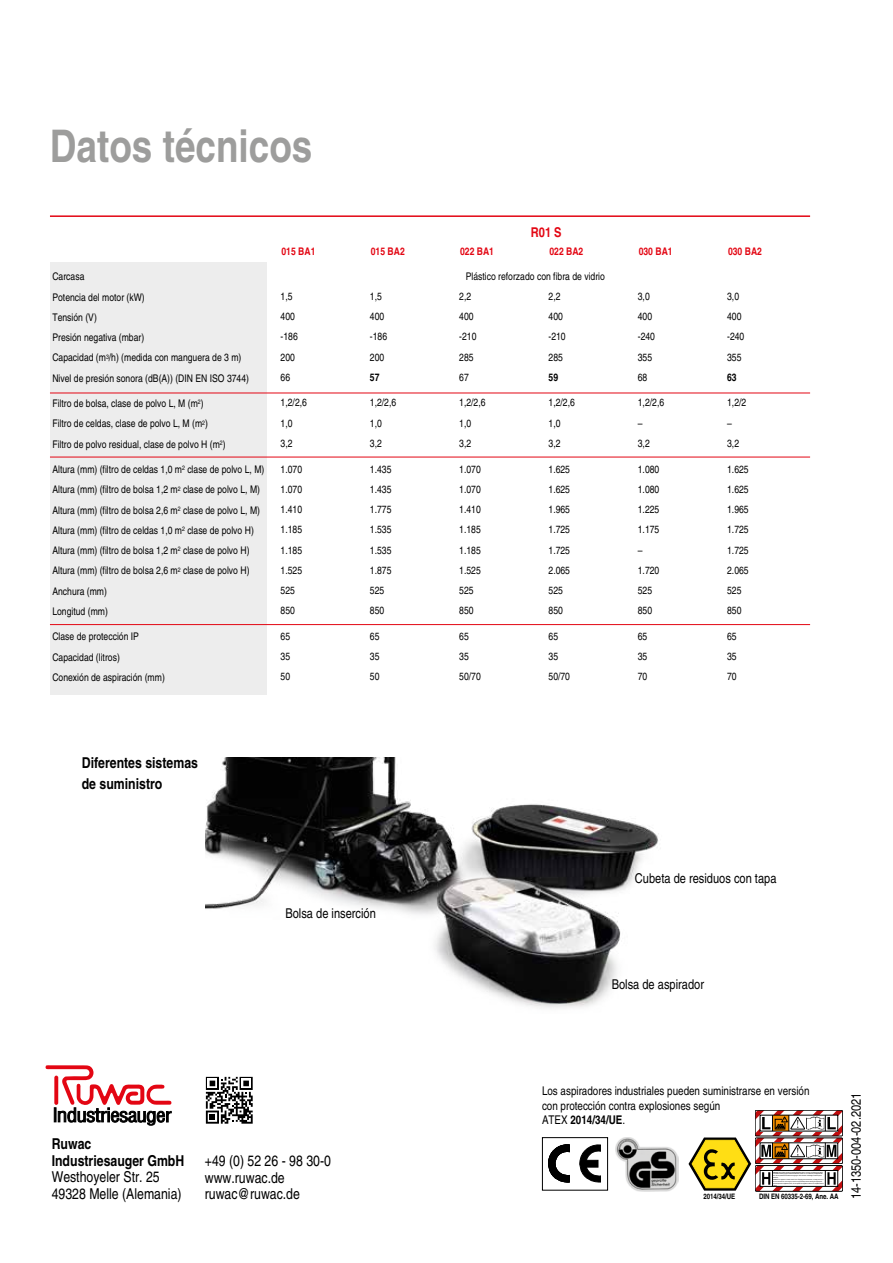
<style>
.page{position:relative;width:893px;height:1263px;background:#fff}
.page>*{position:absolute;margin:0;border:0;box-sizing:border-box;transform-origin:0 0}
.t1{font:700 condensed 45px "Helvetica";color:#9d9d9c}
.t2{font:condensed 15px/16.5px "Helvetica";color:#000}
.t3{font:700 condensed 15px/16.5px "Helvetica";color:#000}
.t4{font:condensed 13.5px "Helvetica";color:#000}
.t5{font:700 condensed 13.5px "Helvetica";color:#e30613}
.t6{font:condensed 12px/14.4px "Helvetica";color:#000}
.t7{font:condensed 10.5px/20.2px "Helvetica";color:#000}
.t8{font:700 condensed 10.5px "Helvetica";color:#e30613}
.t9{font:700 condensed 10.5px "Helvetica";color:#000}
.t10{font:700 condensed 7.5px "Helvetica";letter-spacing:-.01em;color:#000}
.s1{font-weight:700}
</style>
<div class="page">
<svg style="left:45px;top:1065px;width:127px;height:60px"></svg>
<svg style="left:205px;top:1076px;width:48px;height:48px"></svg>
<svg style="left:206px;top:1077px;width:47px;height:47px"></svg>
<div style="left:50px;top:262px;width:217px;height:433px;background:#ededed"></div>
<hr style="left:50px;top:215px;width:760px;height:2px;background:#e30613">
<hr style="left:50px;top:393px;width:760px;height:1px;background:#e30613">
<hr style="left:50px;top:457px;width:760px;height:1px;background:#e30613">
<hr style="left:50px;top:624px;width:760px;height:1px;background:#e30613">
<img style="left:206px;top:757px;width:453px;height:252px">
<img style="left:616px;top:1137px;width:63px;height:54px">
<svg style="left:548px;top:1145px;width:21px;height:37px"></svg>
<svg style="left:579px;top:1145px;width:22px;height:37px"></svg>
<div style="left:542px;top:1137px;width:66px;height:53px;border:1px solid #000"></div>
<div style="left:754px;top:1165px;width:89px;height:27px;background:#2c2c2c"></div>
<svg style="left:688px;top:1110px;width:155px;height:81px"></svg>
<div style="left:755px;top:1165px;width:88px;height:26px;border:1px solid #000"></div>
<h1 class="t1" style="left:50px;top:119px;width:264px">Datos técnicos</h1>
<p class="t5" style="left:531px;top:224px;width:32px">R01 S</p>
<p class="t7" style="left:52px;top:266px;width:198px">Carcasa<br>Potencia del motor (kW)<br>Tensión (V)<br>Presión negativa (mbar)<br>Capacidad (m<sup>3</sup>/h) (medida con manguera de 3 m)<br>Nivel de presión sonora (dB(A)) (DIN EN ISO 3744)</p>
<p class="t7" style="left:52px;top:393px;width:175px">Filtro de bolsa, clase de polvo L, M (m<sup>2</sup>)<br>Filtro de celdas, clase de polvo L, M (m<sup>2</sup>)<br>Filtro de polvo residual, clase de polvo H (m<sup>2</sup>)</p>
<p class="t7" style="left:52px;top:459px;width:213px">Altura (mm) (filtro de celdas 1,0 m<sup>2</sup> clase de polvo L, M)<br>Altura (mm) (filtro de bolsa 1,2 m<sup>2</sup> clase de polvo L, M)<br>Altura (mm) (filtro de bolsa 2,6 m<sup>2</sup> clase de polvo L, M)<br>Altura (mm) (filtro de celdas 1,0 m<sup>2</sup> clase de polvo H)<br>Altura (mm) (filtro de bolsa 1,2 m<sup>2</sup> clase de polvo H)<br>Altura (mm) (filtro de bolsa 2,6 m<sup>2</sup> clase de polvo H)<br>Anchura (mm)<br>Longitud (mm)</p>
<p class="t7" style="left:52px;top:626px;width:114px">Clase de protección IP<br>Capacidad (litros)<br>Conexión de aspiración (mm)</p>
<p class="t8" style="left:282px;top:245px;width:35px">015 BA1</p>
<p class="t8" style="left:371px;top:245px;width:35px">015 BA2</p>
<p class="t8" style="left:460px;top:245px;width:35px">022 BA1</p>
<p class="t8" style="left:549px;top:245px;width:35px">022 BA2</p>
<p class="t8" style="left:639px;top:245px;width:35px">030 BA1</p>
<p class="t8" style="left:728px;top:245px;width:35px">030 BA2</p>
<p class="t7" style="left:466px;top:266px;width:141px">Plástico reforzado con fibra de vidrio</p>
<p class="t7" style="left:281px;top:286px;width:13px">1,5</p>
<p class="t7" style="left:370px;top:286px;width:13px">1,5</p>
<p class="t7" style="left:459px;top:286px;width:13px">2,2</p>
<p class="t7" style="left:549px;top:286px;width:13px">2,2</p>
<p class="t7" style="left:638px;top:286px;width:13px">3,0</p>
<p class="t7" style="left:727px;top:286px;width:13px">3,0</p>
<p class="t7" style="left:281px;top:306px;width:16px">400</p>
<p class="t7" style="left:370px;top:306px;width:16px">400</p>
<p class="t7" style="left:459px;top:306px;width:16px">400</p>
<p class="t7" style="left:549px;top:306px;width:16px">400</p>
<p class="t7" style="left:638px;top:306px;width:16px">400</p>
<p class="t7" style="left:727px;top:306px;width:16px">400</p>
<p class="t7" style="left:281px;top:327px;width:19px">-186</p>
<p class="t7" style="left:370px;top:327px;width:19px">-186</p>
<p class="t7" style="left:459px;top:327px;width:19px">-210</p>
<p class="t7" style="left:549px;top:327px;width:19px">-210</p>
<p class="t7" style="left:638px;top:327px;width:19px">-240</p>
<p class="t7" style="left:727px;top:327px;width:19px">-240</p>
<p class="t7" style="left:281px;top:347px;width:16px">200</p>
<p class="t7" style="left:370px;top:347px;width:16px">200</p>
<p class="t7" style="left:459px;top:347px;width:16px">285</p>
<p class="t7" style="left:549px;top:347px;width:16px">285</p>
<p class="t7" style="left:638px;top:347px;width:16px">355</p>
<p class="t7" style="left:727px;top:347px;width:16px">355</p>
<p class="t7" style="left:281px;top:367px;width:11px">66</p>
<p class="t9" style="left:370px;top:371px;width:11px">57</p>
<p class="t7" style="left:459px;top:367px;width:11px">67</p>
<p class="t9" style="left:549px;top:371px;width:11px">59</p>
<p class="t7" style="left:638px;top:367px;width:11px">68</p>
<p class="t9" style="left:727px;top:371px;width:11px">63</p>
<p class="t7" style="left:281px;top:393px;width:28px">1,2/2,6</p>
<p class="t7" style="left:370px;top:393px;width:28px">1,2/2,6</p>
<p class="t7" style="left:459px;top:393px;width:28px">1,2/2,6</p>
<p class="t7" style="left:549px;top:393px;width:28px">1,2/2,6</p>
<p class="t7" style="left:638px;top:393px;width:28px">1,2/2,6</p>
<p class="t7" style="left:727px;top:393px;width:21px">1,2/2</p>
<p class="t7" style="left:281px;top:413px;width:13px">1,0</p>
<p class="t7" style="left:370px;top:413px;width:13px">1,0</p>
<p class="t7" style="left:459px;top:413px;width:13px">1,0</p>
<p class="t7" style="left:549px;top:413px;width:13px">1,0</p>
<p class="t7" style="left:638px;top:413px;width:6px">–</p>
<p class="t7" style="left:727px;top:413px;width:6px">–</p>
<p class="t7" style="left:281px;top:433px;width:13px">3,2</p>
<p class="t7" style="left:370px;top:433px;width:13px">3,2</p>
<p class="t7" style="left:459px;top:433px;width:13px">3,2</p>
<p class="t7" style="left:549px;top:433px;width:13px">3,2</p>
<p class="t7" style="left:638px;top:433px;width:13px">3,2</p>
<p class="t7" style="left:727px;top:433px;width:13px">3,2</p>
<p class="t7" style="left:281px;top:459px;width:23px">1.070</p>
<p class="t7" style="left:370px;top:459px;width:23px">1.435</p>
<p class="t7" style="left:459px;top:459px;width:23px">1.070</p>
<p class="t7" style="left:549px;top:459px;width:23px">1.625</p>
<p class="t7" style="left:638px;top:459px;width:23px">1.080</p>
<p class="t7" style="left:727px;top:459px;width:23px">1.625</p>
<p class="t7" style="left:281px;top:479px;width:23px">1.070</p>
<p class="t7" style="left:370px;top:479px;width:23px">1.435</p>
<p class="t7" style="left:459px;top:479px;width:23px">1.070</p>
<p class="t7" style="left:549px;top:479px;width:23px">1.625</p>
<p class="t7" style="left:638px;top:479px;width:23px">1.080</p>
<p class="t7" style="left:727px;top:479px;width:23px">1.625</p>
<p class="t7" style="left:281px;top:499px;width:23px">1.410</p>
<p class="t7" style="left:370px;top:499px;width:23px">1.775</p>
<p class="t7" style="left:459px;top:499px;width:23px">1.410</p>
<p class="t7" style="left:549px;top:499px;width:23px">1.965</p>
<p class="t7" style="left:638px;top:499px;width:23px">1.225</p>
<p class="t7" style="left:727px;top:499px;width:23px">1.965</p>
<p class="t7" style="left:281px;top:519px;width:23px">1.185</p>
<p class="t7" style="left:370px;top:519px;width:23px">1.535</p>
<p class="t7" style="left:459px;top:519px;width:23px">1.185</p>
<p class="t7" style="left:549px;top:519px;width:23px">1.725</p>
<p class="t7" style="left:638px;top:519px;width:23px">1.175</p>
<p class="t7" style="left:727px;top:519px;width:23px">1.725</p>
<p class="t7" style="left:281px;top:540px;width:23px">1.185</p>
<p class="t7" style="left:370px;top:540px;width:23px">1.535</p>
<p class="t7" style="left:459px;top:540px;width:23px">1.185</p>
<p class="t7" style="left:549px;top:540px;width:23px">1.725</p>
<p class="t7" style="left:638px;top:540px;width:6px">–</p>
<p class="t7" style="left:727px;top:540px;width:23px">1.725</p>
<p class="t7" style="left:281px;top:560px;width:23px">1.525</p>
<p class="t7" style="left:370px;top:560px;width:23px">1.875</p>
<p class="t7" style="left:459px;top:560px;width:23px">1.525</p>
<p class="t7" style="left:549px;top:560px;width:23px">2.065</p>
<p class="t7" style="left:638px;top:560px;width:23px">1.720</p>
<p class="t7" style="left:727px;top:560px;width:23px">2.065</p>
<p class="t7" style="left:281px;top:580px;width:16px">525</p>
<p class="t7" style="left:370px;top:580px;width:16px">525</p>
<p class="t7" style="left:459px;top:580px;width:16px">525</p>
<p class="t7" style="left:549px;top:580px;width:16px">525</p>
<p class="t7" style="left:638px;top:580px;width:16px">525</p>
<p class="t7" style="left:727px;top:580px;width:16px">525</p>
<p class="t7" style="left:281px;top:600px;width:16px">850</p>
<p class="t7" style="left:370px;top:600px;width:16px">850</p>
<p class="t7" style="left:459px;top:600px;width:16px">850</p>
<p class="t7" style="left:549px;top:600px;width:16px">850</p>
<p class="t7" style="left:638px;top:600px;width:16px">850</p>
<p class="t7" style="left:727px;top:600px;width:16px">850</p>
<p class="t7" style="left:281px;top:626px;width:11px">65</p>
<p class="t7" style="left:370px;top:626px;width:11px">65</p>
<p class="t7" style="left:459px;top:626px;width:11px">65</p>
<p class="t7" style="left:549px;top:626px;width:11px">65</p>
<p class="t7" style="left:638px;top:626px;width:11px">65</p>
<p class="t7" style="left:727px;top:626px;width:11px">65</p>
<p class="t7" style="left:281px;top:646px;width:11px">35</p>
<p class="t7" style="left:370px;top:646px;width:11px">35</p>
<p class="t7" style="left:459px;top:646px;width:11px">35</p>
<p class="t7" style="left:549px;top:646px;width:11px">35</p>
<p class="t7" style="left:638px;top:646px;width:11px">35</p>
<p class="t7" style="left:727px;top:646px;width:11px">35</p>
<p class="t7" style="left:281px;top:666px;width:11px">50</p>
<p class="t7" style="left:370px;top:666px;width:11px">50</p>
<p class="t7" style="left:459px;top:666px;width:23px">50/70</p>
<p class="t7" style="left:549px;top:666px;width:23px">50/70</p>
<p class="t7" style="left:638px;top:666px;width:11px">70</p>
<p class="t7" style="left:727px;top:666px;width:11px">70</p>
<h2 class="t3" style="left:82px;top:752px;width:118px;line-height:21px">Diferentes sistemas de suministro</h2>
<p class="t4" style="left:285px;top:905px;width:92px">Bolsa de inserción</p>
<p class="t4" style="left:635px;top:870px;width:143px">Cubeta de residuos con tapa</p>
<p class="t4" style="left:612px;top:977px;width:94px">Bolsa de aspirador</p>
<h2 class="t3" style="left:52px;top:1135px;width:134px">Ruwac<br>Industriesauger GmbH</h2>
<h2 class="t2" style="left:52px;top:1168px;width:131px">Westhoyeler Str. 25<br>49328 Melle (Alemania)</h2>
<h2 class="t2" style="left:205px;top:1153px;width:128px">+49 (0) 52 26 - 98 30-0 www.ruwac.de ruwac@ruwac.de</h2>
<p class="t6" style="left:542px;top:1084px;width:269px">Los aspiradores industriales pueden suministrarse en versión con protección contra explosiones según<br>ATEX <span class="s1">2014/34/UE</span>.</p>
<p class="t10" style="left:703px;top:1191px;width:33px">2014/34/UE</p>
<p class="t10" style="left:759px;top:1191px;width:81px">DIN EN 60335-2-69, Ane. AA</p>
<p class="t4" style="left:848px;top:1199px;width:108px;rotate:-90deg">14-1350-004-02.2021</p>
</div>
